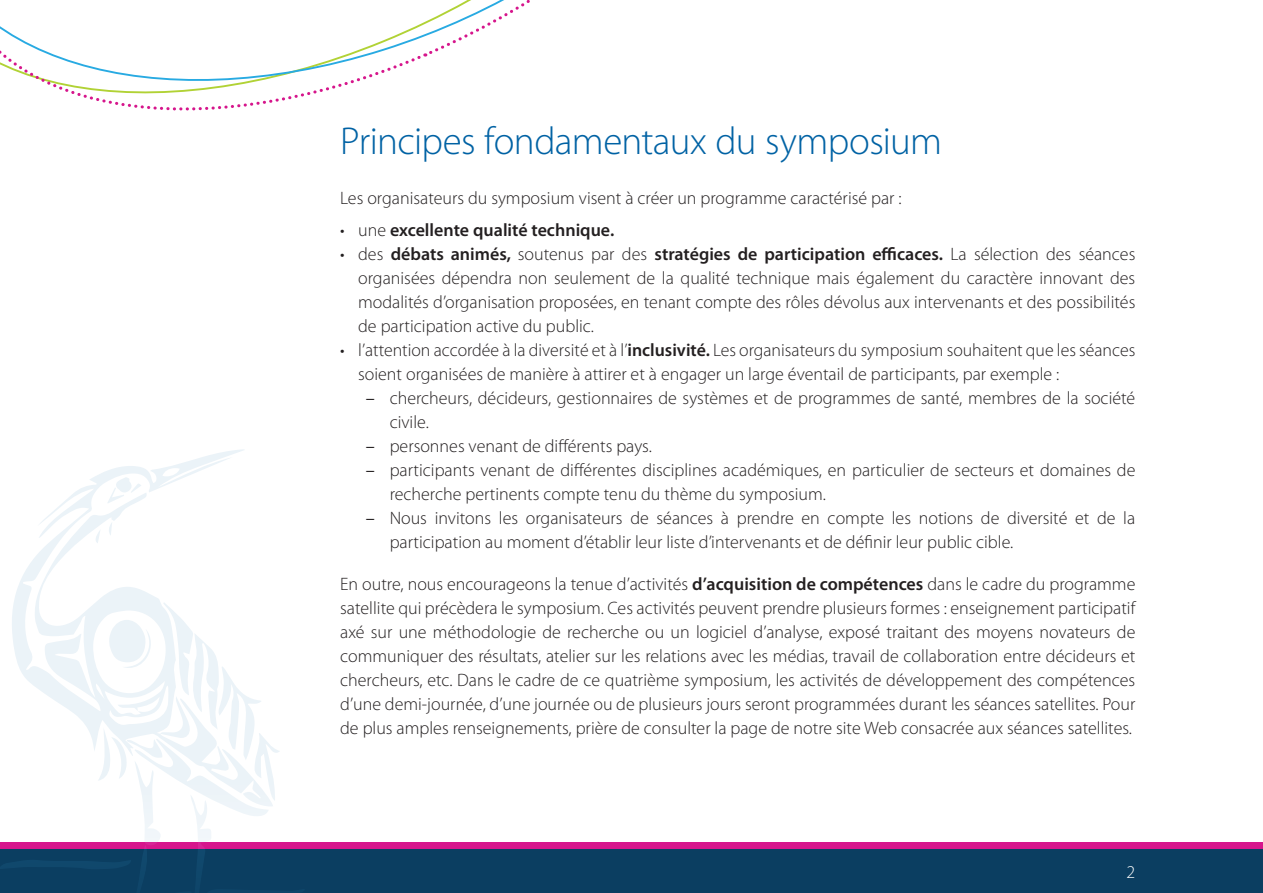
<style>
.page{position:relative;width:1263px;height:893px;background:#fff}
.page>*{position:absolute;margin:0;border:0;box-sizing:border-box;transform-origin:0 0}
.t1{font:300 39px "Myriad Pro";letter-spacing:-.02em;color:#0062a4}
.t2{font:300 18px/24px "Myriad Pro";color:#231f20}
.t3{font:600 18px "Myriad Pro";color:#231f20}
.t4{font:300 18px "Myriad Pro";color:#fff}
.s1{font-weight:300}
.s2{font-weight:600}
.s3{font-weight:400}
</style>
<div class="page">
<div style="left:0;top:844px;width:1263px;height:49px;background:#0b3e61"></div>
<div style="left:0;top:842px;width:1263px;height:6px;background:#d6168c"></div>
<svg style="left:0;top:22px;width:425px;height:89px"></svg>
<svg style="left:425px;top:0;width:105px;height:57px"></svg>
<svg style="left:14px;top:449px;width:230px;height:153px"></svg>
<svg style="left:107px;top:477px;width:35px;height:26px"></svg>
<svg style="left:94px;top:529px;width:7px;height:14px"></svg>
<svg style="left:108px;top:522px;width:4px;height:14px"></svg>
<svg style="left:0;top:602px;width:305px;height:269px"></svg>
<h1 class="t1" style="left:340px;top:118px;width:603px">Principes fondamentaux du symposium</h1>
<p class="t2" style="left:340px;top:186px;width:563px">Les organisateurs du symposium visent à créer un programme caractérisé par :</p>
<p class="t3" style="left:340px;top:219px;width:274px"><span class="s1">• une</span> excellente qualité technique.</p>
<p class="t2" style="left:358px;top:242px;width:779px;text-align:justify;text-indent:-18px">• des <span class="s2">débats animés,</span> soutenus par des <span class="s2">stratégies de participation efficaces.</span> La sélection des séances organisées dépendra non seulement de la qualité technique mais également du caractère innovant des modalités d’organisation proposées, en tenant compte des rôles dévolus aux intervenants et des possibilités de participation active du public.</p>
<p class="t2" style="left:358px;top:338px;width:779px;text-indent:-18px">• l’attention accordée à la diversité et à l’<span class="s2">inclusivité.</span> Les organisateurs du symposium souhaitent que les séances soient organisées de manière à attirer et à engager un large éventail de participants, par exemple :</p>
<p class="t2" style="left:390px;top:386px;width:747px;text-indent:-24px"><span class="s3">–</span> chercheurs, décideurs, gestionnaires de systèmes et de programmes de santé, membres de la société civile.</p>
<p class="t2" style="left:366px;top:434px;width:286px"><span class="s3">–</span> personnes venant de différents pays.</p>
<p class="t2" style="left:390px;top:458px;width:747px;text-indent:-24px"><span class="s3">–</span> participants venant de différentes disciplines académiques, en particulier de secteurs et domaines de recherche pertinents compte tenu du thème du symposium.</p>
<p class="t2" style="left:390px;top:506px;width:747px;text-indent:-24px"><span class="s3">–</span> Nous invitons les organisateurs de séances à prendre en compte les notions de diversité et de la participation au moment d’établir leur liste d’intervenants et de définir leur public cible.</p>
<p class="t2" style="left:340px;top:572px;width:797px;text-align:justify">En outre, nous encourageons la tenue d’activités <span class="s2">d’acquisition de compétences</span> dans le cadre du programme satellite qui précèdera le symposium. Ces activités peuvent prendre plusieurs formes : enseignement participatif axé sur une méthodologie de recherche ou un logiciel d’analyse, exposé traitant des moyens novateurs de communiquer des résultats, atelier sur les relations avec les médias, travail de collaboration entre décideurs et chercheurs, etc. Dans le cadre de ce quatrième symposium, les activités de développement des compétences d’une demi-journée, d’une journée ou de plusieurs jours seront programmées durant les séances satellites. Pour de plus amples renseignements, prière de consulter la page de notre site Web consacrée aux séances satellites.</p>
<p class="t4" style="left:1126px;top:861px;width:10px">2</p>
</div>
